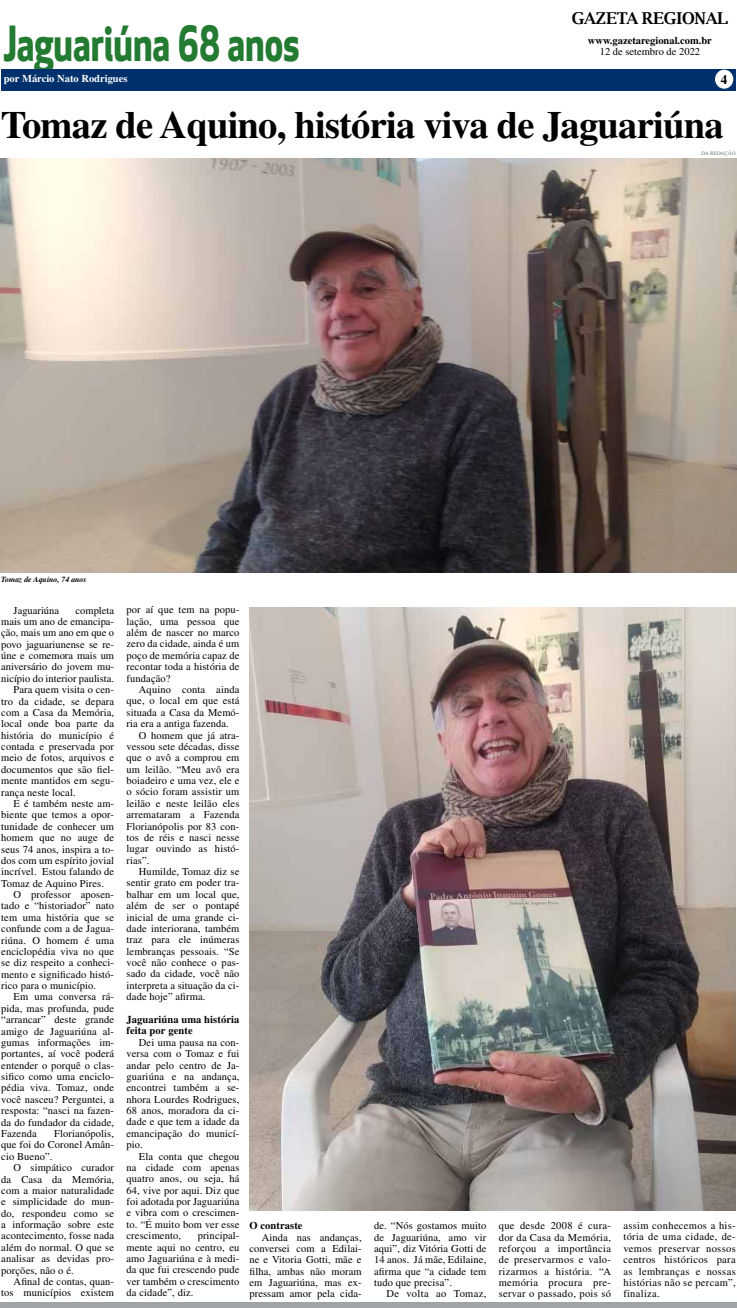
<style>
.page{position:relative;width:737px;height:1308px;background:#fff}
.page>*{position:absolute;margin:0;border:0;box-sizing:border-box;transform-origin:0 0}
.t1{font:700 47.25px "Apex New";color:#237a31;scale:.75 1}
.t2{font:700 38.5px "Times";letter-spacing:-.02em;color:#000}
.t3{font:700 16.36px "Luxi Serif";letter-spacing:-.02em;color:#000}
.t4{font:700 13.12px "Times";color:#000}
.t5{font:10.5px/11.4px "Times";letter-spacing:.01em;color:#000;text-align:justify}
.t6{font:700 10.5px/11.4px "Times";letter-spacing:.01em;color:#000}
.t7{font:700 10.5px "Times";color:#fff}
.t8{font:10.5px "Times";letter-spacing:.03em;color:#000}
.t9{font:italic 700 7.88px "Times";color:#000}
.t10{font:5.25px "Times";color:#6d6e71}
</style>
<div class="page">
<div style="left:0;top:1302px;width:737px;height:5px;background:#9fa4a6"></div>
<svg style="left:714px;top:76px;width:18px;height:19px"></svg>
<div style="left:1px;top:69px;width:734px;height:21px;background:#00316c"></div>
<div style="left:715px;top:70px;width:18px;height:19px;background:#fff;border-radius:50%"></div>
<img style="left:0;top:158px;width:737px;height:414px">
<img style="left:249px;top:607px;width:486px;height:603px">
<h3 class="t3" style="left:572px;top:8px;width:158px">GAZETA REGIONAL</h3>
<p class="t6" style="left:588px;top:34px;width:125px">www.gazetaregional.com.br</p>
<p class="t5" style="left:600px;top:46px;width:102px">12 de setembro de 2022</p>
<p class="t4" style="left:720px;top:78px;width:8px">4</p>
<h1 class="t1" style="left:4px;top:16px;width:396px">Jaguariúna 68 anos</h1>
<p class="t7" style="left:4px;top:72px;width:125px">por Márcio Nato Rodrigues</p>
<p class="t4" style="left:721px;top:71px;width:8px">4</p>
<h2 class="t2" style="left:1px;top:102px;width:724px">Tomaz de Aquino, história viva de Jaguariúna</h2>
<p class="t10" style="left:701px;top:150px;width:35px">DA REDAÇÃO</p>
<p class="t9" style="left:1px;top:574px;width:87px">Tomaz de Aquino, 74 anos</p>
<p class="t5" style="left:14px;top:604px;width:47px">Jaguariúna</p>
<p class="t5" style="left:76px;top:604px;width:40px">completa</p>
<p class="t5" style="left:1px;top:615px;width:114px">mais um ano de emancipa-</p>
<p class="t5" style="left:1px;top:627px;width:114px">ção, mais um ano em que o</p>
<p class="t5" style="left:1px;top:638px;width:114px">povo jaguariunense se re-</p>
<p class="t5" style="left:1px;top:649px;width:114px">úne e comemora mais um</p>
<p class="t5" style="left:1px;top:661px;width:114px">aniversário do jovem mu-</p>
<p class="t5" style="left:1px;top:672px;width:114px">nicípio do interior paulista.</p>
<p class="t5" style="left:14px;top:684px;width:102px">Para quem visita o cen-</p>
<p class="t5" style="left:1px;top:695px;width:114px">tro da cidade, se depara</p>
<p class="t5" style="left:1px;top:706px;width:114px">com a Casa da Memória,</p>
<p class="t5" style="left:1px;top:718px;width:114px">local onde boa parte da</p>
<p class="t5" style="left:1px;top:729px;width:114px">história do município é</p>
<p class="t5" style="left:1px;top:740px;width:114px">contada e preservada por</p>
<p class="t5" style="left:1px;top:752px;width:114px">meio de fotos, arquivos e</p>
<p class="t5" style="left:1px;top:763px;width:114px">documentos que são fiel-</p>
<p class="t5" style="left:1px;top:774px;width:114px">mente mantidos em segu-</p>
<p class="t5" style="left:1px;top:786px;width:76px">rança neste local.</p>
<p class="t5" style="left:14px;top:797px;width:102px">E é também neste am-</p>
<p class="t5" style="left:1px;top:809px;width:114px">biente que temos a opor-</p>
<p class="t5" style="left:1px;top:820px;width:114px">tunidade de conhecer um</p>
<p class="t5" style="left:1px;top:831px;width:114px">homem que no auge de</p>
<p class="t5" style="left:1px;top:843px;width:114px">seus 74 anos, inspira a to-</p>
<p class="t5" style="left:1px;top:854px;width:114px">dos com um espírito jovial</p>
<p class="t5" style="left:1px;top:865px;width:114px">incrível. Estou falando de</p>
<p class="t5" style="left:1px;top:877px;width:104px">Tomaz de Aquino Pires.</p>
<p class="t5" style="left:14px;top:888px;width:102px">O professor aposen-</p>
<p class="t5" style="left:1px;top:900px;width:114px">tado e “historiador” nato</p>
<p class="t5" style="left:1px;top:911px;width:114px">tem uma história que se</p>
<p class="t5" style="left:1px;top:922px;width:114px">confunde com a de Jagua-</p>
<p class="t5" style="left:1px;top:934px;width:114px">riúna. O homem é uma</p>
<p class="t5" style="left:1px;top:945px;width:114px">enciclopédia viva no que</p>
<p class="t5" style="left:1px;top:956px;width:114px">se diz respeito a conheci-</p>
<p class="t5" style="left:1px;top:968px;width:114px">mento e significado histó-</p>
<p class="t5" style="left:1px;top:979px;width:96px">rico para o município.</p>
<p class="t5" style="left:14px;top:991px;width:102px">Em uma conversa rá-</p>
<p class="t5" style="left:1px;top:1002px;width:114px">pida, mas profunda, pude</p>
<p class="t5" style="left:1px;top:1013px;width:114px">“arrancar” deste grande</p>
<p class="t5" style="left:1px;top:1025px;width:114px">amigo de Jaguariúna al-</p>
<p class="t5" style="left:1px;top:1036px;width:114px">gumas informações im-</p>
<p class="t5" style="left:1px;top:1047px;width:114px">portantes, aí você poderá</p>
<p class="t5" style="left:1px;top:1059px;width:114px">entender o porquê o clas-</p>
<p class="t5" style="left:1px;top:1070px;width:114px">sifico como uma enciclo-</p>
<p class="t5" style="left:1px;top:1082px;width:114px">pédia viva. Tomaz, onde</p>
<p class="t5" style="left:1px;top:1093px;width:114px">você nasceu? Perguntei, a</p>
<p class="t5" style="left:1px;top:1104px;width:114px">resposta: “nasci na fazen-</p>
<p class="t5" style="left:1px;top:1116px;width:114px">da do fundador da cidade,</p>
<p class="t5" style="left:1px;top:1127px;width:37px">Fazenda</p>
<p class="t5" style="left:1px;top:1127px;width:114px;text-indent:53px">Florianópolis, que foi do Coronel Amân&shy;cio Bueno”.</p>
<p class="t5" style="left:1px;top:1161px;width:114px;text-indent:12px">O simpático curador da Casa da Memória, com a maior naturalidade e simplicidade do mun&shy;do, respondeu como se a informação sobre este acontecimento, fosse nada além do normal. O que se analisar as devidas pro&shy;porções, não o é.</p>
<p class="t5" style="left:1px;top:1275px;width:114px;text-align:right">Afinal de contas, quan&shy;tos municípios existem</p>
<p class="t5" style="left:126px;top:604px;width:114px">por aí que tem na popu&shy;lação, uma pessoa que além de nascer no marco zero da cidade, ainda é um poço de memória capaz de recontar toda a história de fundação?</p>
<p class="t5" style="left:126px;top:683px;width:114px;text-indent:12px">Aquino conta ainda que, o local em que está situada a Casa da Memó&shy;ria era a antiga fazenda.</p>
<p class="t5" style="left:126px;top:729px;width:114px;text-indent:12px">O homem que já atra&shy;vessou sete décadas, disse que o avô a comprou em um leilão. “Meu avô era boiadeiro e uma vez, ele e o sócio foram assistir um leilão e neste leilão eles arremataram a Fazenda Florianópolis por 83 con&shy;tos de réis e nasci nesse lugar ouvindo as histó&shy;rias”.</p>
<p class="t5" style="left:126px;top:865px;width:114px;text-indent:12px">Humilde, Tomaz diz se sentir grato em poder tra&shy;balhar em um local que, além de ser o pontapé inicial de uma grande ci&shy;dade interiorana, também traz para ele inúmeras lembranças pessoais. “Se você não conhece o pas&shy;sado da cidade, você não interpreta a situação da ci&shy;dade hoje” afirma.</p>
<p class="t6" style="left:126px;top:1013px;width:114px">Jaguariúna uma história feita por gente</p>
<p class="t5" style="left:126px;top:1036px;width:114px;text-indent:12px">Dei uma pausa na con&shy;versa com o Tomaz e fui andar pelo centro de Ja&shy;guariúna e na andança, encontrei também a se&shy;nhora Lourdes Rodrigues, 68 anos, moradora da ci&shy;dade e que tem a idade da emancipação do municí&shy;pio.</p>
<p class="t5" style="left:126px;top:1150px;width:114px;text-indent:12px">Ela conta que chegou na cidade com apenas quatro anos, ou seja, há 64, vive por aqui. Diz que foi adotada por Jaguariúna e vibra com o crescimen&shy;to. “É muito bom ver esse crescimento,</p>
<p class="t5" style="left:126px;top:1229px;width:114px;text-indent:71px">principal&shy;mente aqui no centro, eu amo Jaguariúna e à medi&shy;da que fui crescendo pude ver também o crescimento da cidade”, diz.</p>
<p class="t6" style="left:249px;top:1219px;width:55px">O contraste</p>
<p class="t5" style="left:249px;top:1230px;width:114px;text-indent:12px">Ainda nas andanças, conversei com a Edilai&shy;ne e Vitoria Gotti, mãe e filha, ambas não moram em Jaguariúna, mas ex&shy;pressam amor pela cida-</p>
<p class="t5" style="left:374px;top:1219px;width:114px">de. “Nós gostamos muito de Jaguariúna, amo vir aqui”, diz Vitória Gotti de 14 anos. Já mãe, Edilaine, afirma que “a cidade tem tudo que precisa”.</p>
<p class="t8" style="left:386px;top:1287px;width:101px">De volta ao Tomaz,</p>
<p class="t5" style="left:499px;top:1219px;width:114px">que desde 2008 é cura&shy;dor da Casa da Memória, reforçou a importância de preservarmos e valo&shy;rizarmos a história. “A memória procura pre&shy;servar o passado, pois só</p>
<p class="t5" style="left:623px;top:1219px;width:114px">assim conhecemos a his&shy;tória de uma cidade, de&shy;vemos preservar nossos centros históricos para as lembranças e nossas histórias não se percam”, finaliza.</p>
</div>
